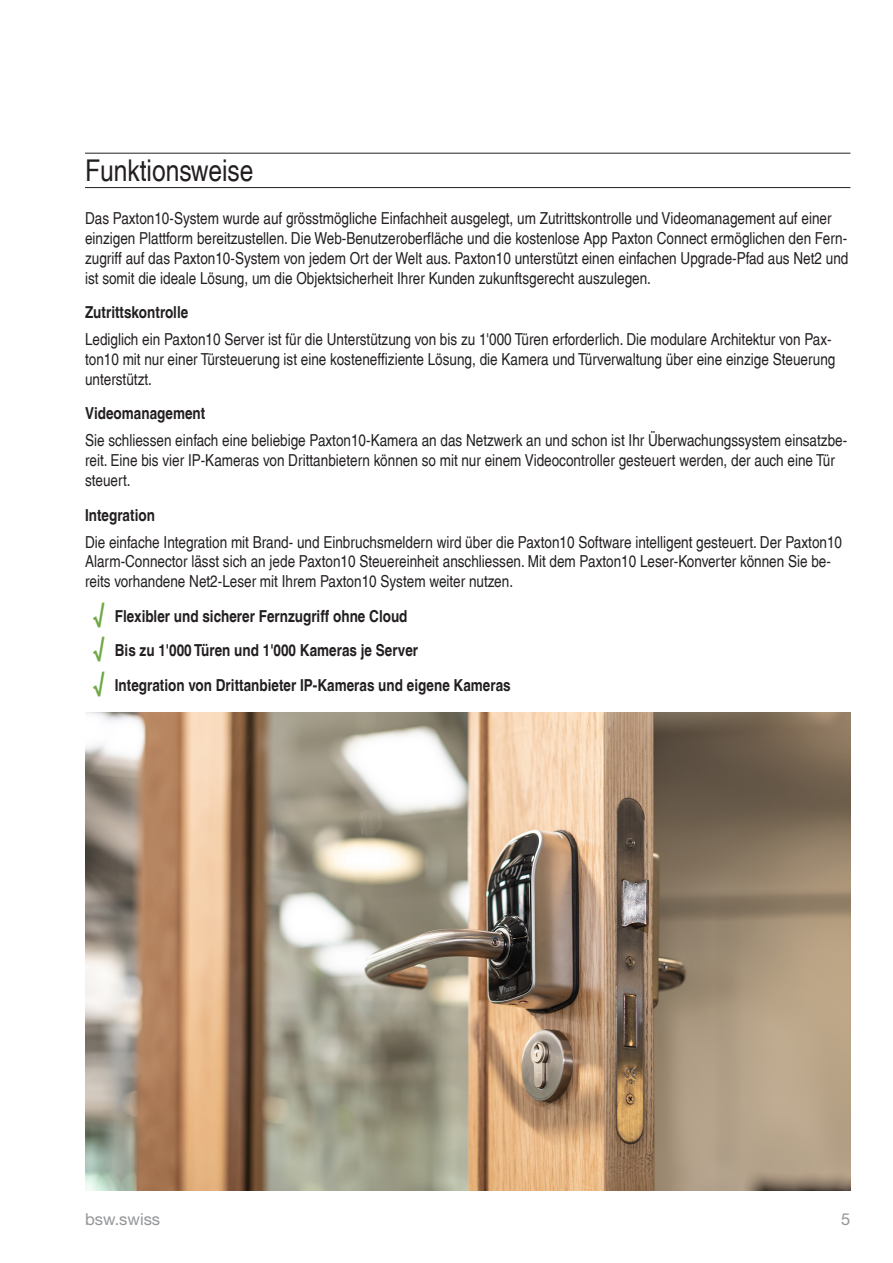
<style>
.page{position:relative;width:893px;height:1263px;background:#fff}
.page>*{position:absolute;margin:0;border:0;box-sizing:border-box;transform-origin:0 0}
.t1{font:condensed 30px "Helvetica LT";color:#231f20}
.t2{font:condensed 16.5px/19.8px "Helvetica LT";color:#231f20}
.t3{font:700 condensed 16.5px/34.5px "Helvetica LT";color:#231f20}
.t4{font:16.5px "Helvetica Neue LT Pro";color:#939598}
.s1{font-size:24.75px;color:#6fa945}
</style>
<div class="page">
<hr style="left:85px;top:153px;width:765px;height:1px;background:#231f20">
<hr style="left:85px;top:187px;width:765px;height:1px;background:#231f20">
<img style="left:85px;top:712px;width:765px;height:479px">
<h1 class="t1" style="left:85px;top:152px;width:170px">Funktionsweise</h1>
<p class="t2" style="left:85px;top:209px;width:765px">Das Paxton10-System wurde auf grösstmögliche Einfachheit ausgelegt, um Zutrittskontrolle und Videomanagement auf einer einzigen Plattform bereitzustellen. Die Web-Benutzeroberfläche und die kostenlose App Paxton Connect ermöglichen den Fern&shy;zugriff auf das Paxton10-System von jedem Ort der Welt aus. Paxton10 unterstützt einen einfachen Upgrade-Pfad aus Net2 und ist somit die ideale Lösung, um die Objektsicherheit Ihrer Kunden zukunftsgerecht auszulegen.</p>
<p class="t3" style="left:85px;top:295px;width:105px">Zutrittskontrolle</p>
<p class="t2" style="left:85px;top:329px;width:752px">Lediglich ein Paxton10 Server ist für die Unterstützung von bis zu 1'000 Türen erforderlich. Die modulare Architektur von Pax&shy;ton10 mit nur einer Türsteuerung ist eine kosteneffiziente Lösung, die Kamera und Türverwaltung über eine einzige Steuerung unterstützt.</p>
<p class="t3" style="left:85px;top:396px;width:122px">Videomanagement</p>
<p class="t2" style="left:85px;top:431px;width:764px">Sie schliessen einfach eine beliebige Paxton10-Kamera an das Netzwerk an und schon ist Ihr Überwachungssystem einsatzbe&shy;reit. Eine bis vier IP-Kameras von Drittanbietern können so mit nur einem Videocontroller gesteuert werden, der auch eine Tür steuert.</p>
<p class="t3" style="left:85px;top:497px;width:71px">Integration</p>
<p class="t2" style="left:85px;top:532px;width:759px">Die einfache Integration mit Brand- und Einbruchsmeldern wird über die Paxton10 Software intelligent gesteuert. Der Paxton10<br>Alarm-Connector lässt sich an jede Paxton10 Steuereinheit anschliessen. Mit dem Paxton10 Leser-Konverter können Sie be&shy;reits vorhandene Net2-Leser mit Ihrem Paxton10 System weiter nutzen.</p>
<p class="t3" style="left:94px;top:598px;width:419px"><span class="s1">√</span> Flexibler und sicherer Fernzugriff ohne Cloud<br><span class="s1">√</span> Bis zu 1'000 Türen und 1'000 Kameras je Server<br><span class="s1">√</span> Integration von Drittanbieter IP-Kameras und eigene Kameras</p>
<p class="t4" style="left:85px;top:1209px;width:77px">bsw.swiss</p>
<p class="t4" style="left:841px;top:1209px;width:11px">5</p>
</div>
